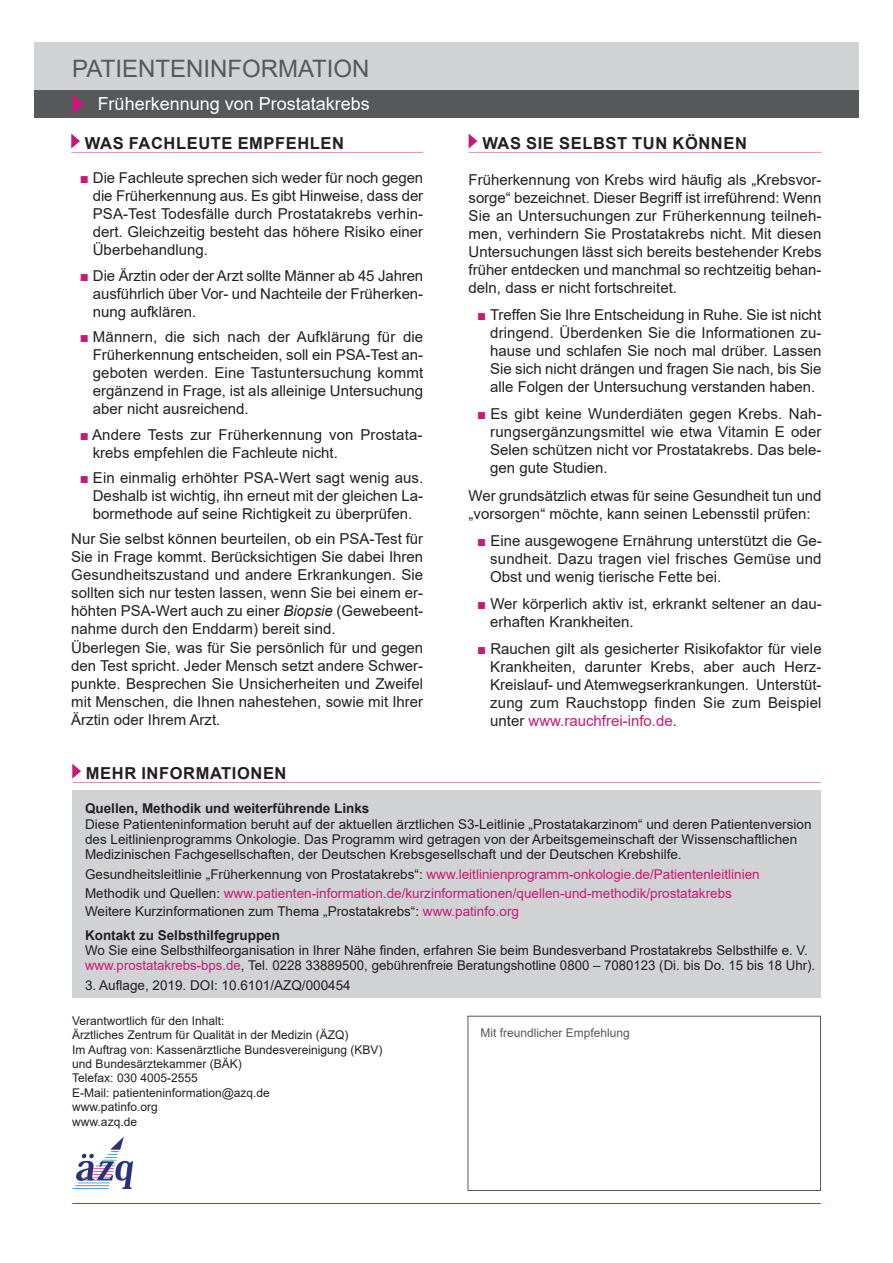
<style>
.page{position:relative;width:893px;height:1263px;background:#fff}
.page>*{position:absolute;margin:0;border:0;box-sizing:border-box;transform-origin:0 0}
.t1{font:24px "Arial";color:#57585a}
.t2{font:18px "Arial";color:#fff}
.t3{font:700 16.5px "Arial";letter-spacing:.035em;color:#231f20}
.t4{font:15px/18px "Arial";color:#231f20;text-align:justify}
.t5{font:13.5px/15px "Arial";color:#231f20}
.t6{font:13.5px/19.5px "Arial";color:#c71a78}
.t7{font:700 13.5px "Arial";color:#231f20}
.t8{font:12px/14.4px "Arial";color:#231f20}
.t9{font:12px "Arial";color:#57585a}
.s1{color:#c71a78}
.s2{font-style:italic}
.s3{color:#231f20}
.s4{font-weight:700}
</style>
<div class="page">
<div style="left:72px;top:790px;width:749px;height:208px;background:#d1d2d4"></div>
<hr style="left:72px;top:1203px;width:749px;height:1px;background:#c71a78">
<div style="left:34px;top:43px;width:825px;height:74px;background:#d1d2d4"></div>
<div style="left:34px;top:90px;width:825px;height:28px;background:#57585a"></div>
<hr style="left:469px;top:152px;width:353px;height:1px;background:#de93b1">
<svg style="left:469px;top:134px;width:8px;height:14px"></svg>
<hr style="left:72px;top:782px;width:749px;height:1px;background:#de93b1">
<svg style="left:72px;top:764px;width:9px;height:15px"></svg>
<div style="left:468px;top:1016px;width:353px;height:175px;border:1px solid #57585a"></div>
<svg style="left:72px;top:94px;width:13px;height:20px"></svg>
<img style="left:75px;top:1137px;width:57px;height:51px">
<hr style="left:71px;top:152px;width:352px;height:1px;background:#de93b1">
<svg style="left:71px;top:134px;width:9px;height:15px"></svg>
<h1 class="t1" style="left:72px;top:55px;width:299px">PATIENTENINFORMATION</h1>
<p class="t2" style="left:98px;top:93px;width:274px">Früherkennung von Prostatakrebs</p>
<p class="t3" style="left:85px;top:134px;width:261px">WAS FACHLEUTE EMPFEHLEN</p>
<p class="t4" style="left:93px;top:169px;width:332px;text-indent:-13px"><span class="s1">■</span> Die Fachleute sprechen sich weder für noch gegen die Früherkennung aus. Es gibt Hinweise, dass der PSA-Test Todesfälle durch Prostatakrebs verhin&shy;dert. Gleichzeitig besteht das höhere Risiko einer Überbehandlung.</p>
<p class="t4" style="left:93px;top:267px;width:332px;text-indent:-13px"><span class="s1">■</span> Die Ärztin oder der Arzt sollte Männer ab 45 Jahren ausführlich über Vor- und Nachteile der Früherken&shy;nung aufklären.</p>
<p class="t4" style="left:93px;top:328px;width:332px;text-indent:-13px"><span class="s1">■</span> Männern, die sich nach der Aufklärung für die Früherkennung entscheiden, soll ein PSA-Test an&shy;geboten werden. Eine Tastuntersuchung kommt ergänzend in Frage, ist als alleinige Untersuchung aber nicht ausreichend.</p>
<p class="t4" style="left:93px;top:426px;width:331px;text-indent:-13px"><span class="s1">■</span> Andere Tests zur Früherkennung von Prostata&shy;krebs empfehlen die Fachleute nicht.</p>
<p class="t4" style="left:93px;top:469px;width:332px;text-indent:-13px"><span class="s1">■</span> Ein einmalig erhöhter PSA-Wert sagt wenig aus.<br>Deshalb ist wichtig, ihn erneut mit der gleichen La&shy;bormethode auf seine Richtigkeit zu überprüfen.</p>
<p class="t4" style="left:71px;top:530px;width:353px;text-align:left">Nur Sie selbst können beurteilen, ob ein PSA-Test für Sie in Frage kommt. Berücksichtigen Sie dabei Ihren Gesundheitszustand und andere Erkrankungen. Sie sollten sich nur testen lassen, wenn Sie bei einem er&shy;höhten PSA-Wert auch zu einer <span class="s2">Biopsie</span> (Gewebeent&shy;nahme durch den Enddarm) bereit sind.<br>Überlegen Sie, was für Sie persönlich für und gegen den Test spricht. Jeder Mensch setzt andere Schwer&shy;punkte. Besprechen Sie Unsicherheiten und Zweifel mit Menschen, die Ihnen nahestehen, sowie mit Ihrer Ärztin oder Ihrem Arzt.</p>
<p class="t3" style="left:482px;top:134px;width:266px">WAS SIE SELBST TUN KÖNNEN</p>
<p class="t4" style="left:469px;top:170px;width:354px">Früherkennung von Krebs wird häufig als „Krebsvor&shy;sorge“ bezeichnet. Dieser Begriff ist irreführend: Wenn Sie an Untersuchungen zur Früherkennung teilneh&shy;men, verhindern Sie Prostatakrebs nicht. Mit diesen Untersuchungen lässt sich bereits bestehender Krebs früher entdecken und manchmal so rechtzeitig behan&shy;deln, dass er nicht fortschreitet.</p>
<p class="t4" style="left:490px;top:305px;width:333px;text-indent:-13px"><span class="s1">■</span> Treffen Sie Ihre Entscheidung in Ruhe. Sie ist nicht dringend. Überdenken Sie die Informationen zu&shy;hause und schlafen Sie noch mal drüber. Lassen Sie sich nicht drängen und fragen Sie nach, bis Sie alle Folgen der Untersuchung verstanden haben.</p>
<p class="t4" style="left:490px;top:404px;width:333px;text-indent:-13px"><span class="s1">■</span> Es gibt keine Wunderdiäten gegen Krebs. Nah&shy;rungsergänzungsmittel wie etwa Vitamin E oder Selen schützen nicht vor Prostatakrebs. Das bele&shy;gen gute Studien.</p>
<p class="t4" style="left:469px;top:487px;width:354px">Wer grundsätzlich etwas für seine Gesundheit tun und „vorsorgen“ möchte, kann seinen Lebensstil prüfen:</p>
<p class="t4" style="left:490px;top:532px;width:333px;text-indent:-13px"><span class="s1">■</span> Eine ausgewogene Ernährung unterstützt die Ge&shy;sundheit. Dazu tragen viel frisches Gemüse und Obst und wenig tierische Fette bei.</p>
<p class="t4" style="left:490px;top:595px;width:333px;text-indent:-13px"><span class="s1">■</span> Wer körperlich aktiv ist, erkrankt seltener an dau&shy;erhaften Krankheiten.</p>
<p class="t4" style="left:490px;top:640px;width:333px;text-indent:-13px"><span class="s1">■</span> Rauchen gilt als gesicherter Risikofaktor für viele Krankheiten, darunter Krebs, aber auch Herz-Kreislauf- und Atemwegserkrankungen. Unterstüt&shy;zung zum Rauchstopp finden Sie zum Beispiel unter <span class="s1">www.rauchfrei-info.de</span>.</p>
<p class="t3" style="left:86px;top:764px;width:202px">MEHR INFORMATIONEN</p>
<p class="t7" style="left:85px;top:800px;width:286px">QUELLEN, METHODIK UND WEITERFÜHRENDE LINKS</p>
<p class="t5" style="left:85px;top:817px;width:728px">Diese Patienteninformation beruht auf der aktuellen ärztlichen S3-Leitlinie „Prostatakarzinom“ und deren Patientenversion des Leitlinienprogramms Onkologie. Das Programm wird getragen von der Arbeitsgemeinschaft der Wissenschaftlichen<br>Medizinischen Fachgesellschaften, der Deutschen Krebsgesellschaft und der Deutschen Krebshilfe.</p>
<p class="t6" style="left:85px;top:864px;width:676px"><span class="s3">Gesundheitsleitlinie „Früherkennung von Prostatakrebs“:</span> www.leitlinienprogramm-onkologie.de/Patientenleitlinien<br><span class="s3">Methodik und Quellen:</span> www.patienten-information.de/kurzinformationen/quellen-und-methodik/prostatakrebs</p>
<p class="t5" style="left:85px;top:899px;width:435px;line-height:24px">Weitere Kurzinformationen zum Thema „Prostatakrebs“: <span class="s1">www.patinfo.org<br></span><span class="s4">KONTAKT ZU SELBSTHILFEGRUPPEN</span></p>
<p class="t5" style="left:85px;top:943px;width:732px">Wo Sie eine Selbsthilfeorganisation in Ihrer Nähe finden, erfahren Sie beim Bundesverband Prostatakrebs Selbsthilfe e. V. <span class="s1">www.prostatakrebs-bps.de</span>, Tel. 0228 33889500, gebührenfreie Beratungshotline 0800 – 7080123 (Di. bis Do. 15 bis 18 Uhr).</p>
<p class="t5" style="left:85px;top:977px;width:267px">3. Auflage, 2019. DOI: 10.6101/AZQ/000454</p>
<p class="t8" style="left:72px;top:1013px;width:312px">Verantwortlich für den Inhalt:<br>Ärztliches Zentrum für Qualität in der Medizin (ÄZQ)<br>Im Auftrag von: Kassenärztliche Bundesvereinigung (KBV) und Bundesärztekammer (BÄK)<br>Telefax: 030 4005-2555<br>E-Mail: patienteninformation@azq.de<br>www.patinfo.org<br>www.azq.de</p>
<p class="t9" style="left:480px;top:1026px;width:151px">Mit freundlicher Empfehlung</p>
</div>
